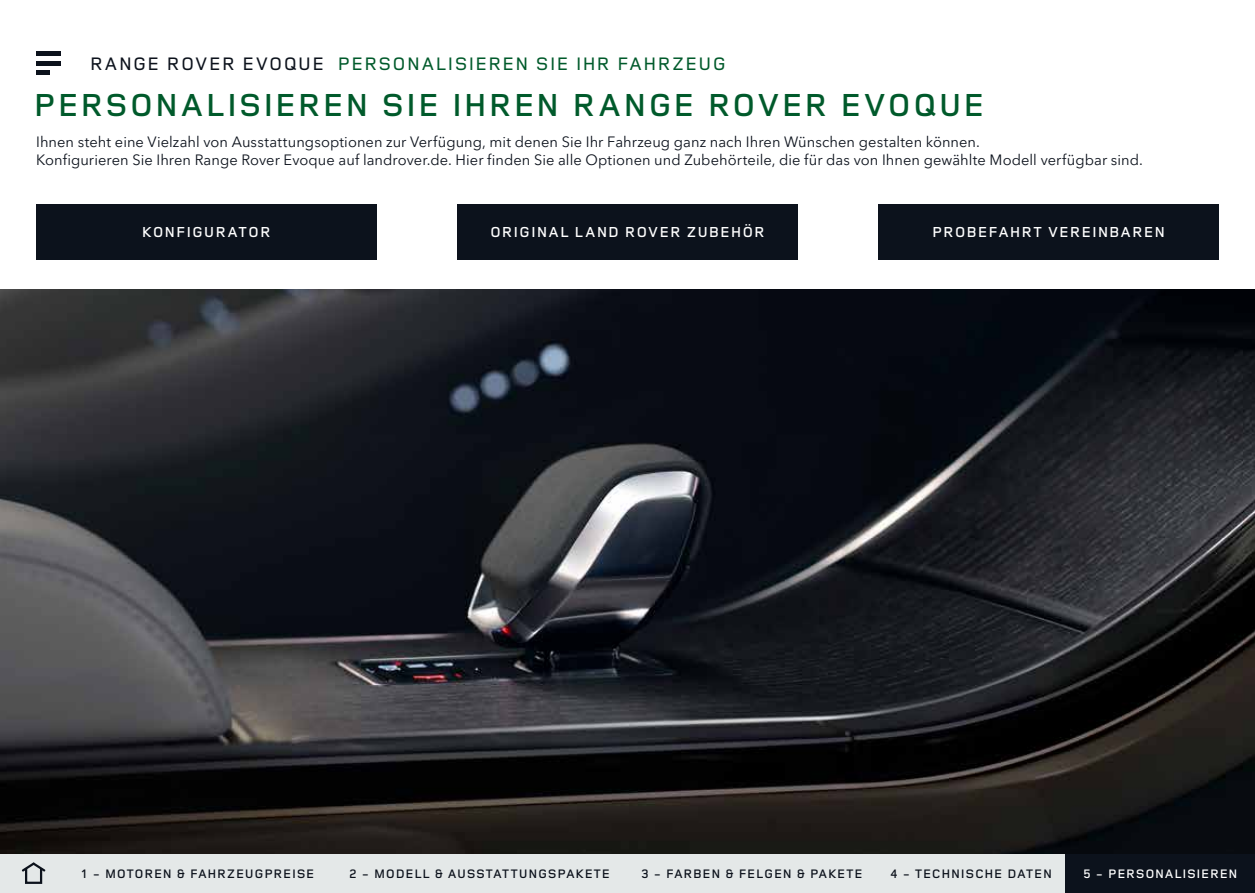
<style>
.page{position:relative;width:1255px;height:893px;background:#fff}
.page>*{position:absolute;margin:0;border:0;box-sizing:border-box;transform-origin:0 0}
.t1{font:600 33px "Land Rover Wide";letter-spacing:-.005em;color:#005a2b}
.t2{font:500 18.75px "Land Rover Wide";color:#005a2b}
.t3{font:600 15px "Land Rover Wide";letter-spacing:.015em;color:#fff}
.t4{font:14.7px/18px "Avenir Next W1 G";letter-spacing:.005em;color:#0c121c}
.t5{font:600 12.75px "Land Rover Wide";color:#0c121c}
.t6{font:600 12.75px "Land Rover Wide";color:#fff}
.s1{color:#0c121c}
</style>
<div class="page">
<img style="left:0;top:289px;width:1254px;height:566px">
<svg style="left:36px;top:55px;width:24px;height:16px"></svg>
<hr style="left:36px;top:51px;width:24px;height:4px;background:#0c121c">
<hr style="left:36px;top:61px;width:24px;height:4px;background:#0c121c">
<hr style="left:36px;top:71px;width:14px;height:4px;background:#0c121c">
<div style="left:0;top:855px;width:64px;height:38px;background:#e4e8e8"></div>
<svg style="left:21px;top:862px;width:25px;height:11px"></svg>
<div style="left:25px;top:867px;width:17px;height:17px;border:2px solid #0c121c"></div>
<div style="left:64px;top:855px;width:268px;height:38px;background:#e4e8e8"></div>
<div style="left:627px;top:855px;width:249px;height:38px;background:#e4e8e8"></div>
<div style="left:876px;top:855px;width:189px;height:38px;background:#e4e8e8"></div>
<div style="left:332px;top:855px;width:295px;height:38px;background:#e4e8e8"></div>
<div style="left:1065px;top:855px;width:189px;height:38px;background:#0c121c"></div>
<div style="left:457px;top:204px;width:340px;height:55px;background:#0c121c"></div>
<div style="left:878px;top:204px;width:340px;height:55px;background:#0c121c"></div>
<div style="left:36px;top:204px;width:340px;height:55px;background:#0c121c"></div>
<p class="t2" style="left:89px;top:50px;width:638px"><span class="s1">RANGE ROVER EVOQUE</span> PERSONALISIEREN SIE IHR FAHRZEUG</p>
<h1 class="t1" style="left:33px;top:82px;width:953px">PERSONALISIEREN SIE IHREN RANGE ROVER EVOQUE</h1>
<p class="t4" style="left:36px;top:132px;width:1108px">Ihnen steht eine Vielzahl von Ausstattungsoptionen zur Verfügung, mit denen Sie Ihr Fahrzeug ganz nach Ihren Wünschen gestalten können.<br>Konfigurieren Sie Ihren Range Rover Evoque auf landrover.de. Hier finden Sie alle Optionen und Zubehörteile, die für das von Ihnen gewählte Modell verfügbar sind.</p>
<p class="t3" style="left:141px;top:222px;width:131px">KONFIGURATOR</p>
<p class="t3" style="left:490px;top:222px;width:277px">ORIGINAL LAND ROVER ZUBEHÖR</p>
<p class="t3" style="left:931px;top:222px;width:235px">PROBEFAHRT VEREINBAREN</p>
<p class="t5" style="left:81px;top:865px;width:235px">1 - MOTOREN &amp; FAHRZEUGPREISE</p>
<p class="t5" style="left:349px;top:865px;width:263px">2 - MODELL &amp; AUSSTATTUNGSPAKETE</p>
<p class="t5" style="left:640px;top:865px;width:224px">3 - FARBEN &amp; FELGEN &amp; PAKETE</p>
<p class="t5" style="left:889px;top:865px;width:164px">4 - TECHNISCHE DATEN</p>
<p class="t6" style="left:1082px;top:865px;width:156px">5 - PERSONALISIEREN</p>
</div>
